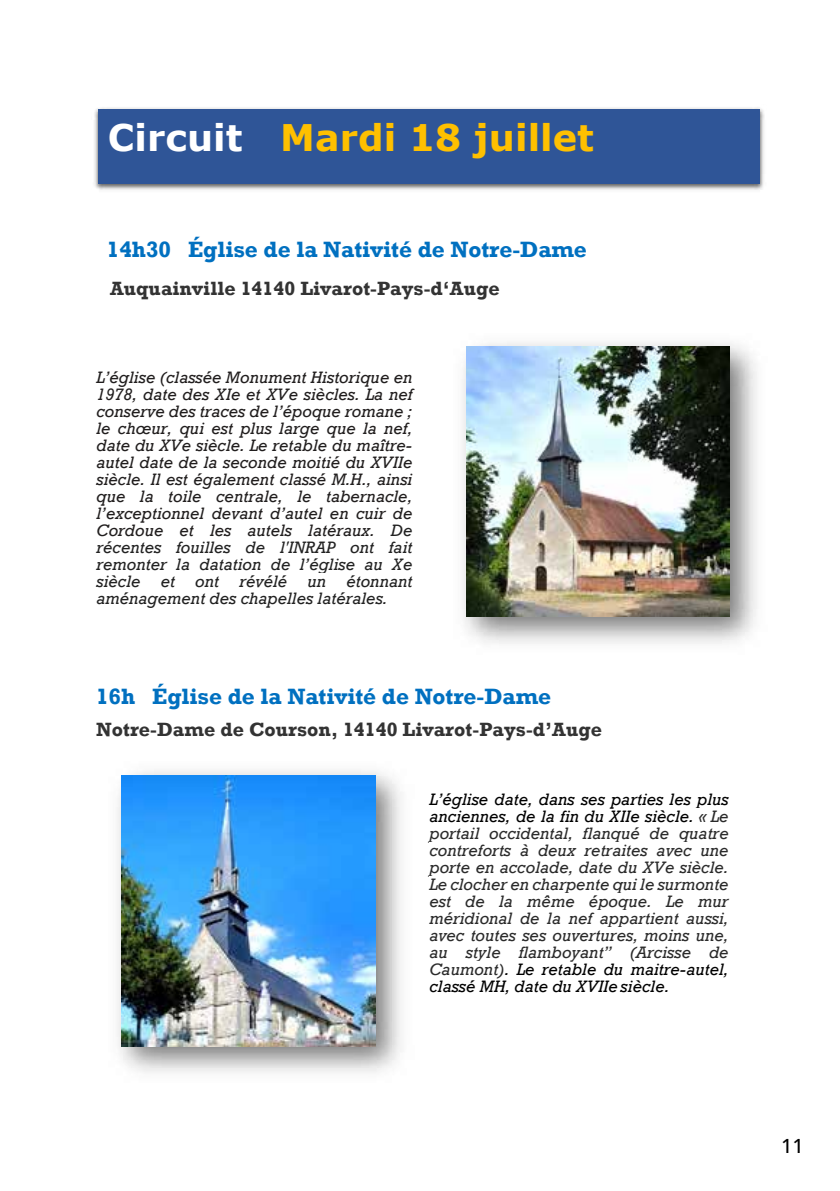
<style>
.page{position:relative;width:840px;height:1191px;background:#fff}
.page>*{position:absolute;margin:0;border:0;box-sizing:border-box;transform-origin:0 0}
.t1{font:700 36.6px "Verdana";color:#ffc000}
.t2{font:700 22.8px "Rockwell";letter-spacing:-.005em;color:#0070c0}
.t3{font:500 20px "Avenir";color:#000}
.t4{font:700 19.6px "Rockwell";letter-spacing:.005em;color:#333}
.t5{font:italic 17px/17px "Rockwell";color:#211e1e;text-align:justify}
.t6{font:italic 17px/17px "Rockwell";color:#2b2b2b;text-align:justify}
.s1{color:#fff}
.s2{color:#222}
.s3{color:#000}
</style>
<div class="page">
<img style="left:96px;top:107px;width:667px;height:83px">
<img style="left:94px;top:110px;width:670px;height:77px">
<div style="left:98px;top:109px;width:661px;height:74px;background:#2f5597"></div>
<img style="left:462px;top:342px;width:295px;height:302px">
<img style="left:466px;top:347px;width:263px;height:269px">
<img style="left:117px;top:770px;width:284px;height:303px">
<img style="left:122px;top:775px;width:253px;height:271px">
<h1 class="t1" style="left:108px;top:112px;width:487px"><span class="s1">Circuit</span> Mardi 18 juillet</h1>
<h2 class="t2" style="left:107px;top:236px;width:481px">14h30 Église de la Nativité de Notre-Dame</h2>
<p class="t4" style="left:110px;top:277px;width:391px">Auquainville 14140 Livarot-Pays-d‘Auge</p>
<p class="t5" style="left:96px;top:369px;width:317px">L’église (classée Monument Historique en 1978, date des XIe et XVe siècles. La nef conserve des traces de l’époque romane ; le chœur, qui est plus large que la nef, date du XVe siècle. Le retable du maître&shy;autel date de la seconde moitié du XVIIe siècle. Il est également classé M.H., ainsi que la toile centrale, le tabernacle, l’exceptionnel devant d’autel en cuir de Cordoue et les autels latéraux. <span class="s2">De récentes fouilles de l'INRAP ont fait remonter la datation de l’église au Xe siècle et ont révélé un étonnant aménagement des chapelles latérales.</span></p>
<h2 class="t2" style="left:96px;top:682px;width:456px">16h Église de la Nativité de Notre-Dame</h2>
<p class="t4" style="left:96px;top:717px;width:507px">Notre-Dame de Courson, 14140 Livarot-Pays-d’Auge</p>
<p class="t6" style="left:429px;top:791px;width:301px"><span class="s3">L’église date, dans ses parties les plus anciennes, de la fin du XIIe siècle.</span> « Le portail occidental, flanqué de quatre contreforts à deux retraites avec une porte en accolade, date du XVe siècle.<br>Le clocher en charpente qui le surmonte est de la même époque. Le mur méridional de la nef appartient aussi, avec toutes ses ouvertures, moins une, au style flamboyant” (Arcisse de Caumont)<span class="s3">. Le retable du maitre-autel, classé MH, date du XVIIe siècle.</span></p>
<p class="t3" style="left:780px;top:1129px;width:24px">11</p>
</div>
